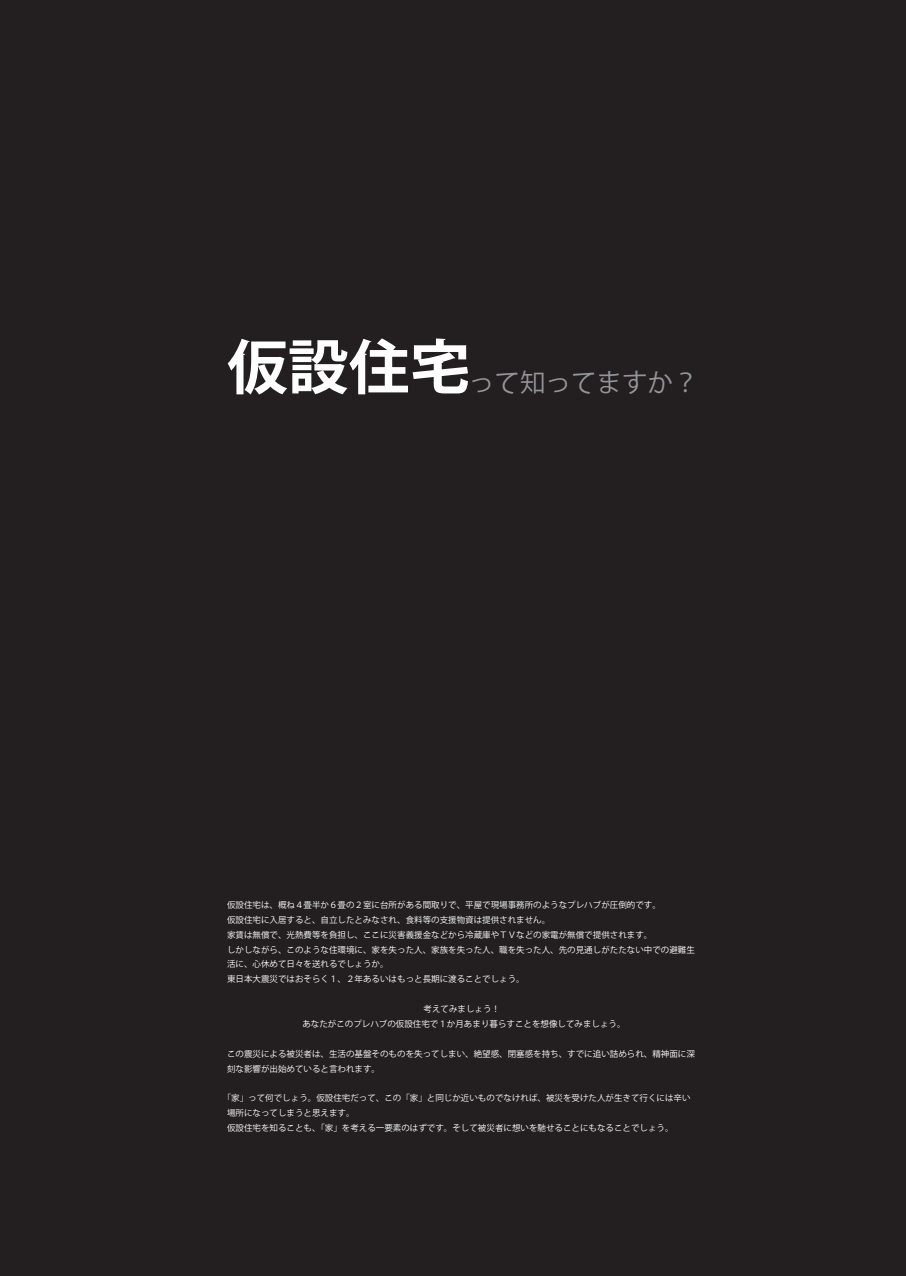
<style>
.page{position:relative;width:906px;height:1276px;background:#fff}
.page>*{position:absolute;margin:0;border:0;box-sizing:border-box;transform-origin:0 0}
.t1{font:700 59.1px "Koz Go Pro";color:#fff}
.t2{font:25.5px "Koz Go Pro";color:#939598}
.t3{font:8.48px/14.9px "Koz Go Pro";color:#fff}
</style>
<div class="page">
<div style="left:0;top:0;width:905px;height:1276px;background:#231f20"></div>
<h1 class="t1" style="left:227px;top:329px;width:245px">仮設住宅</h1>
<h2 class="t2" style="left:469px;top:366px;width:231px">って知ってますか？</h2>
<p class="t3" style="left:227px;top:897px;width:469px">仮設住宅は、概ね４畳半か６畳の２室に台所がある間取りで、平屋で現場事務所のようなプレハブが圧倒的です。<br>仮設住宅に入居すると、自立したとみなされ、食料等の支援物資は提供されません。<br>家賃は無償で、光熱費等を負担し、ここに災害義援金などから冷蔵庫やＴＶなどの家電が無償で提供されます。<br>しかしながら、このような住環境に、家を失った人、家族を失った人、職を失った人、先の見通しがたたない中での避難生活に、心休めて日々を送れるでしょうか。<br>東日本大震災ではおそらく１、２年あるいはもっと長期に渡ることでしょう。</p>
<p class="t3" style="left:302px;top:1001px;width:325px;text-align:center">考えてみましょう！<br>あなたがこのプレハブの仮設住宅で１か月あまり暮らすことを想像してみましょう。</p>
<p class="t3" style="left:227px;top:1046px;width:469px">この震災による被災者は、生活の基盤そのものを失ってしまい、絶望感、閉塞感を持ち、すでに追い詰められ、精神面に深刻な影響が出始めていると言われます。</p>
<p class="t3" style="left:227px;top:1091px;width:465px;text-indent:-4px">「家」って何でしょう。仮設住宅だって、この「家」と同じか近いものでなければ、被災を受けた人が生きて行くには辛い場所になってしまうと思えます。<br>仮設住宅を知ることも、「家」を考える一要素のはずです。そして被災者に想いを馳せることにもなることでしょう。</p>
</div>
